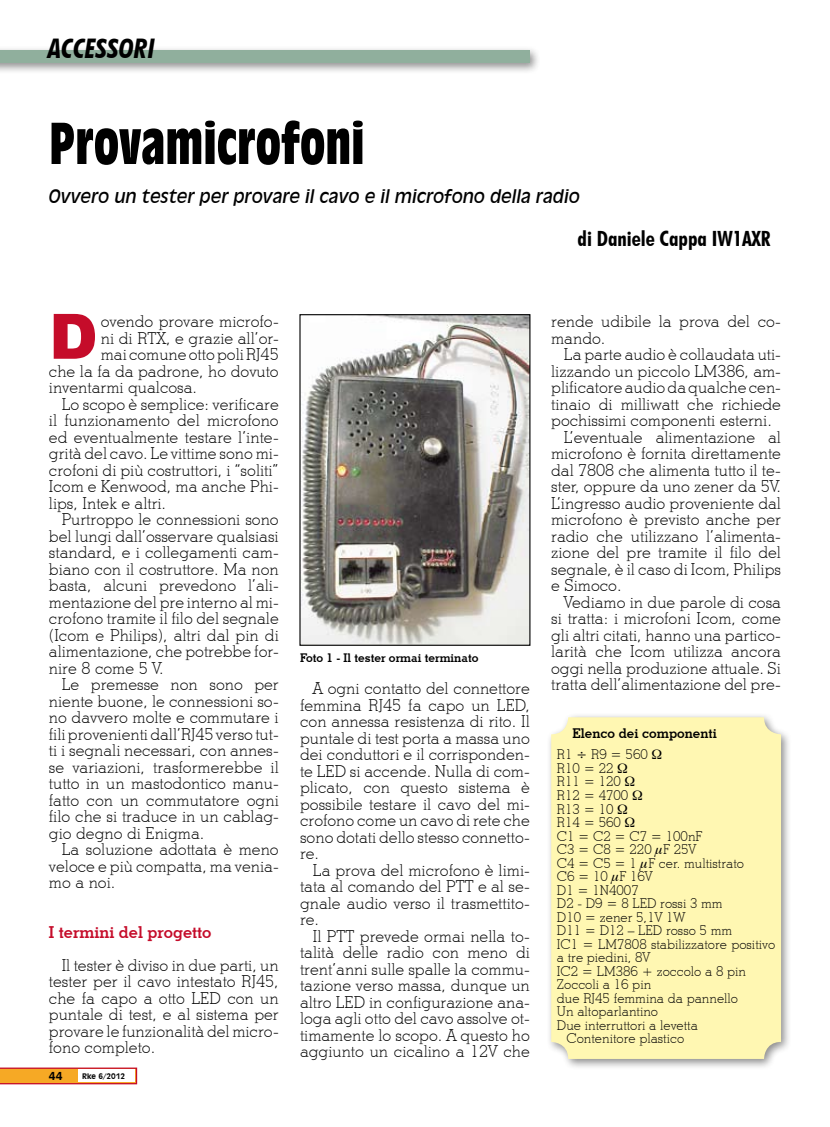
<style>
.page{position:relative;width:830px;height:1127px;background:#fff}
.page>*{position:absolute;margin:0;border:0;box-sizing:border-box;transform-origin:0 0}
.t1{font:900 62.55px "Arial";color:#c50c2a}
.t2{font:700 condensed 55.5px "Incised 901 BT";color:#000}
.t3{font:italic 700 condensed 27px "Futura BT";color:#000}
.t4{font:700 condensed 21px "Futura BT";color:#000}
.t5{font:italic 18px "Incised 901 BT";color:#000}
.t6{font:300 16.5px/16.5px "Stymie BT";color:#000;text-align:justify}
.t7{font:700 16.5px "Stymie BT";color:#c50c2a}
.t8{font:300 13.5px "Stymie BT";color:#000}
.t9{font:700 13.5px "Stymie BT";color:#000}
.t10{font:700 12px "Stymie BT";color:#000}
.t11{font:700 12px "Swiss 721 BT";color:#000}
.t12{font:700 7.5px "Incised 901 BT";color:#000}
</style>
<div class="page">
<svg style="left:0;top:1067px;width:137px;height:17px;background:#ec8d30"></svg>
<div style="left:78px;top:1069px;width:57px;height:13px;background:#fff"></div>
<div style="left:0;top:45px;width:540px;height:29px;background:#000;opacity:.45"></div>
<div style="left:0;top:50px;width:529px;height:13px;background:#90af9d"></div>
<img style="left:301px;top:316px;width:227px;height:328px">
<div style="left:299px;top:314px;width:231px;height:332px;border:1px solid #000"></div>
<div style="left:545px;top:712px;width:247px;height:358px;background:#000;opacity:.45"></div>
<div style="left:551px;top:717px;width:229px;height:342px;background:#fff7b2;border-radius:17px"></div>
<h3 class="t3" style="left:48px;top:32px;width:108px">ACCESSORI</h3>
<h2 class="t2" style="left:49px;top:111px;width:317px">Provamicrofoni</h2>
<p class="t5" style="left:49px;top:186px;width:532px">Ovvero un tester per provare il cavo e il microfono della radio</p>
<p class="t4" style="left:577px;top:225px;width:194px">di Daniele Cappa IW1AXR</p>
<h1 class="t1" style="left:49px;top:291px;width:50px">D</h1>
<p class="t6" style="left:101px;top:313px;width:179px">ovendo provare microfo-</p>
<p class="t6" style="left:101px;top:329px;width:179px">ni di RTX, e grazie all’or-</p>
<p class="t6" style="left:101px;top:346px;width:179px">mai comune otto poli RJ45</p>
<p class="t6" style="left:49px;top:362px;width:231px">che la fa da padrone, ho dovuto</p>
<p class="t6" style="left:49px;top:379px;width:150px">inventarmi qualcosa.</p>
<p class="t6" style="left:62px;top:395px;width:218px">Lo scopo è semplice: verificare</p>
<p class="t6" style="left:49px;top:412px;width:231px">il funzionamento del microfono</p>
<p class="t6" style="left:49px;top:428px;width:231px">ed eventualmente testare l’inte-</p>
<p class="t6" style="left:49px;top:445px;width:231px">grità del cavo. Le vittime sono mi-</p>
<p class="t6" style="left:49px;top:461px;width:231px">crofoni di più costruttori, i “soliti”</p>
<p class="t6" style="left:49px;top:478px;width:231px">Icom e Kenwood, ma anche Phi-</p>
<p class="t6" style="left:49px;top:494px;width:119px">lips, Intek e altri.</p>
<p class="t6" style="left:62px;top:511px;width:218px">Purtroppo le connessioni sono</p>
<p class="t6" style="left:49px;top:527px;width:231px">bel lungi dall’osservare qualsiasi</p>
<p class="t6" style="left:49px;top:544px;width:231px">standard, e i collegamenti cam-</p>
<p class="t6" style="left:49px;top:560px;width:231px">biano con il costruttore. Ma non</p>
<p class="t6" style="left:49px;top:577px;width:231px">basta, alcuni prevedono l’ali-</p>
<p class="t6" style="left:49px;top:593px;width:231px">mentazione del pre interno al mi-</p>
<p class="t6" style="left:49px;top:610px;width:231px">crofono tramite il filo del segnale</p>
<p class="t6" style="left:49px;top:626px;width:231px">(Icom e Philips), altri dal pin di</p>
<p class="t6" style="left:49px;top:643px;width:231px">alimentazione, che potrebbe for-</p>
<p class="t6" style="left:49px;top:659px;width:116px">nire 8 come 5 V.</p>
<p class="t6" style="left:62px;top:676px;width:218px">Le premesse non sono per</p>
<p class="t6" style="left:49px;top:692px;width:231px">niente buone, le connessioni so-</p>
<p class="t6" style="left:49px;top:709px;width:231px">no davvero molte e commutare i</p>
<p class="t6" style="left:49px;top:725px;width:231px">fili provenienti dall’RJ45 verso tut-</p>
<p class="t6" style="left:49px;top:742px;width:231px">ti i segnali necessari, con annes-</p>
<p class="t6" style="left:49px;top:758px;width:231px">se variazioni, trasformerebbe il</p>
<p class="t6" style="left:49px;top:775px;width:231px">tutto in un mastodontico manu-</p>
<p class="t6" style="left:49px;top:791px;width:231px">fatto con un commutatore ogni</p>
<p class="t6" style="left:49px;top:808px;width:231px">filo che si traduce in un cablag-</p>
<p class="t6" style="left:49px;top:824px;width:157px">gio degno di Enigma.</p>
<p class="t6" style="left:62px;top:841px;width:218px">La soluzione adottata è meno</p>
<p class="t6" style="left:49px;top:857px;width:231px">veloce e più compatta, ma venia-</p>
<p class="t6" style="left:49px;top:874px;width:68px">mo a noi.</p>
<p class="t7" style="left:49px;top:922px;width:164px">I termini del progetto</p>
<p class="t6" style="left:49px;top:956px;width:231px;text-indent:13px">Il tester è diviso in due parti, un tester per il cavo intestato RJ45, che fa capo a otto LED con un puntale di test, e al sistema per provare le funzionalità del micro&shy;fono completo.</p>
<p class="t11" style="left:49px;top:1068px;width:15px">44</p>
<p class="t12" style="left:82px;top:1071px;width:44px">Rke 6/2012</p>
<p class="t10" style="left:300px;top:650px;width:180px">Foto 1 - Il tester ormai terminato</p>
<p class="t6" style="left:300px;top:680px;width:231px;text-indent:13px">A ogni contatto del connettore femmina RJ45 fa capo un LED, con annessa resistenza di rito. Il puntale di test porta a massa uno dei conduttori e il corrisponden&shy;te LED si accende. Nulla di com&shy;plicato, con questo sistema è possibile testare il cavo del mi&shy;crofono come un cavo di rete che sono dotati dello stesso connetto&shy;re.</p>
<p class="t6" style="left:300px;top:861px;width:231px;text-indent:13px">La prova del microfono è limi&shy;tata al comando del PTT e al se&shy;gnale audio verso il trasmettito&shy;re.</p>
<p class="t6" style="left:300px;top:927px;width:231px;text-indent:13px">Il PTT prevede ormai nella to&shy;talità delle radio con meno di trent’anni sulle spalle la commu&shy;tazione verso massa, dunque un altro LED in configurazione ana&shy;loga agli otto del cavo assolve ot&shy;timamente lo scopo. A questo ho aggiunto un cicalino a 12V che</p>
<p class="t6" style="left:551px;top:313px;width:231px">rende udibile la prova del co&shy;mando.</p>
<p class="t6" style="left:563px;top:346px;width:218px">La parte audio è collaudata uti-</p>
<p class="t6" style="left:551px;top:362px;width:231px">lizzando un piccolo LM386, am-</p>
<p class="t6" style="left:551px;top:379px;width:231px">plificatore audio da qualche cen-</p>
<p class="t6" style="left:551px;top:395px;width:231px">tinaio di milliwatt che richiede</p>
<p class="t6" style="left:551px;top:412px;width:222px">pochissimi componenti esterni.</p>
<p class="t6" style="left:563px;top:428px;width:218px">L’eventuale alimentazione al</p>
<p class="t6" style="left:551px;top:445px;width:231px">microfono è fornita direttamente</p>
<p class="t6" style="left:551px;top:461px;width:231px">dal 7808 che alimenta tutto il te-</p>
<p class="t6" style="left:551px;top:478px;width:231px">ster, oppure da uno zener da 5V.</p>
<p class="t6" style="left:551px;top:494px;width:231px">L’ingresso audio proveniente dal</p>
<p class="t6" style="left:551px;top:511px;width:231px">microfono è previsto anche per</p>
<p class="t6" style="left:551px;top:527px;width:231px">radio che utilizzano l’alimenta-</p>
<p class="t6" style="left:551px;top:544px;width:231px">zione del pre tramite il filo del</p>
<p class="t6" style="left:551px;top:560px;width:231px">segnale, è il caso di Icom, Philips</p>
<p class="t6" style="left:551px;top:577px;width:72px">e Simoco.</p>
<p class="t6" style="left:563px;top:593px;width:218px">Vediamo in due parole di cosa</p>
<p class="t6" style="left:551px;top:610px;width:231px">si tratta: i microfoni Icom, come</p>
<p class="t6" style="left:551px;top:626px;width:231px">gli altri citati, hanno una partico-</p>
<p class="t6" style="left:551px;top:643px;width:231px">larità che Icom utilizza ancora</p>
<p class="t6" style="left:551px;top:659px;width:231px">oggi nella produzione attuale. Si</p>
<p class="t6" style="left:551px;top:676px;width:231px">tratta dell’alimentazione del pre-</p>
<p class="t9" style="left:572px;top:725px;width:146px">Elenco dei componenti</p>
<p class="t8" style="left:556px;top:746px;width:17px">R1</p>
<p class="t8" style="left:591px;top:746px;width:58px">R9 = 560</p>
<p class="t8" style="left:556px;top:760px;width:58px">R10 = 22</p>
<p class="t8" style="left:556px;top:773px;width:65px">R11 = 120</p>
<p class="t8" style="left:556px;top:787px;width:73px">R12 = 4700</p>
<p class="t8" style="left:556px;top:800px;width:58px">R13 = 10</p>
<p class="t8" style="left:556px;top:814px;width:65px">R14 = 560</p>
<p class="t8" style="left:556px;top:827px;width:147px">C1 = C2 = C7 = 100nF</p>
<p class="t8" style="left:556px;top:841px;width:141px">C3 = C8 = 220 F 25V</p>
<p class="t8" style="left:556px;top:854px;width:188px">C4 = C5 = 1 F cer. multistrato</p>
<p class="t8" style="left:556px;top:868px;width:97px">C6 = 10 F 16V</p>
<p class="t8" style="left:556px;top:881px;width:83px">D1 = 1N4007</p>
<p class="t8" style="left:556px;top:895px;width:167px">D2 - D9 = 8 LED rossi 3 mm</p>
<p class="t8" style="left:556px;top:908px;width:130px">D10 = zener 5,1V 1W</p>
<p class="t8" style="left:556px;top:922px;width:177px">D11 = D12 – LED rosso 5 mm</p>
<p class="t8" style="left:556px;top:935px;width:220px">IC1 = LM7808 stabilizzatore positivo</p>
<p class="t8" style="left:556px;top:949px;width:95px">a tre piedini, 8V</p>
<p class="t8" style="left:556px;top:962px;width:190px">IC2 = LM386 + zoccolo a 8 pin</p>
<p class="t8" style="left:556px;top:976px;width:96px">Zoccoli a 16 pin</p>
<p class="t8" style="left:556px;top:989px;width:182px">due RJ45 femmina da pannello</p>
<p class="t8" style="left:556px;top:1003px;width:103px">Un altoparlantino</p>
<p class="t8" style="left:556px;top:1016px;width:142px">Due interruttori a levetta</p>
<p class="t8" style="left:566px;top:1030px;width:119px">Contenitore plastico</p>
</div>
